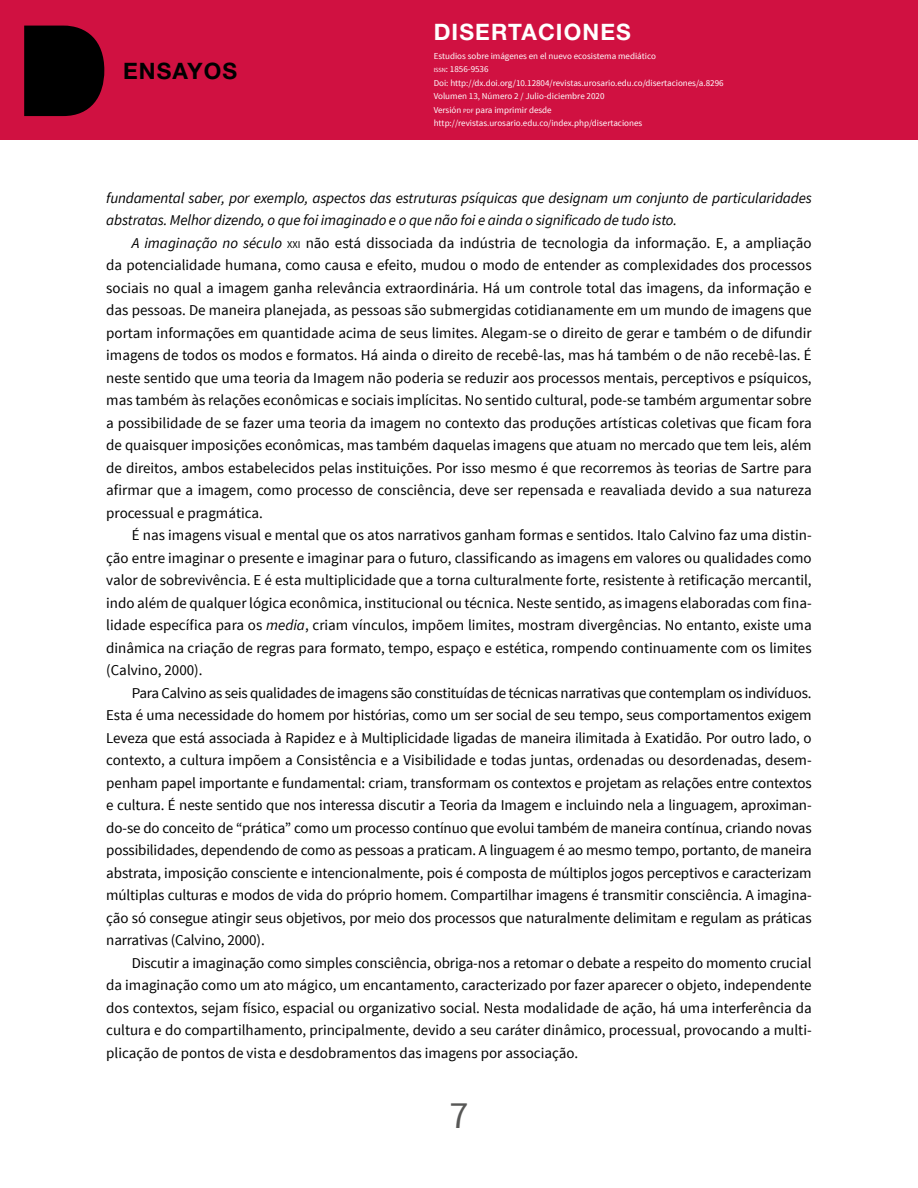
<style>
.page{position:relative;width:918px;height:1188px;background:#fff}
.page>*{position:absolute;margin:0;border:0;box-sizing:border-box;transform-origin:0 0}
.t1{font:38.4px "Source Sans Pro";color:#575756}
.t2{font:700 22.65px "Helvetica Neue LT Std";letter-spacing:.05em;color:#fff}
.t3{font:700 22.65px "Helvetica Neue LT Std";letter-spacing:.05em;color:#000}
.t4{font:15px/22.5px "Source Sans Pro";color:#000;text-align:justify}
.t5{font:italic 15px/22.5px "Source Sans Pro";letter-spacing:-.01em;color:#000}
.t6{font:9px/13.5px "Source Sans Pro";color:#fff}
.s1{font-size:6.3px}
.s2{font-style:italic}
.s3{font-size:10.5px}
</style>
<div class="page">
<div style="left:0;top:0;width:918px;height:139px;background:#d01141"></div>
<svg style="left:24px;top:26px;width:80px;height:90px;background:#130105"></svg>
<h2 class="t3" style="left:123px;top:57px;width:116px">ENSAYOS</h2>
<h2 class="t2" style="left:434px;top:18px;width:199px">DISERTACIONES</h2>
<p class="t6" style="left:434px;top:49px;width:292px">Estudios sobre imágenes en el nuevo ecosistema mediático<br><span class="s1">ISSN</span>: 1856-9536<br>Doi: http://dx.doi.org/10.12804/revistas.urosario.edu.co/disertaciones/a.8296<br>Volumen 13, Número 2 / Julio-diciembre 2020<br>Versión <span class="s1">PDF</span> para imprimir desde http://revistas.urosario.edu.co/index.php/disertaciones</p>
<p class="t5" style="left:106px;top:186px;width:707px">fundamental saber, por exemplo, aspectos das estruturas psíquicas que designam um conjunto de particularidades abstratas. Melhor dizendo, o que foi imaginado e o que não foi e ainda o significado de tudo isto.</p>
<p class="t4" style="left:106px;top:232px;width:707px;text-indent:26px"><span class="s2">A imaginação no século</span> <span class="s3">XXI</span> não está dissociada da indústria de tecnologia da informação. E, a ampliação da potencialidade humana, como causa e efeito, mudou o modo de entender as complexidades dos processos sociais no qual a imagem ganha relevância extraordinária. Há um controle total das imagens, da informação e das pessoas. De maneira planejada, as pessoas são submergidas cotidianamente em um mundo de imagens que portam informações em quantidade acima de seus limites. Alegam-se o direito de gerar e também o de difundir imagens de todos os modos e formatos. Há ainda o direito de recebê-las, mas há também o de não recebê-las. É neste sentido que uma teoria da Imagem não poderia se reduzir aos processos mentais, perceptivos e psíquicos, mas também às relações econômicas e sociais implícitas. No sentido cultural, pode-se também argumentar sobre a possibilidade de se fazer uma teoria da imagem no contexto das produções artísticas coletivas que ficam fora de quaisquer imposições econômicas, mas também daquelas imagens que atuam no mercado que tem leis, além de direitos, ambos estabelecidos pelas instituições. Por isso mesmo é que recorremos às teorias de Sartre para afirmar que a imagem, como processo de consciência, deve ser repensada e reavaliada devido a sua natureza processual e pragmática.</p>
<p class="t4" style="left:106px;top:524px;width:707px;text-indent:26px">É nas imagens visual e mental que os atos narrativos ganham formas e sentidos. Italo Calvino faz uma distin&shy;ção entre imaginar o presente e imaginar para o futuro, classificando as imagens em valores ou qualidades como valor de sobrevivência. E é esta multiplicidade que a torna culturalmente forte, resistente à retificação mercantil, indo além de qualquer lógica econômica, institucional ou técnica. Neste sentido, as imagens elaboradas com fina&shy;lidade específica para os <span class="s2">media</span>, criam vínculos, impõem limites, mostram divergências. No entanto, existe uma dinâmica na criação de regras para formato, tempo, espaço e estética, rompendo continuamente com os limites (Calvino, 2000).</p>
<p class="t4" style="left:106px;top:682px;width:707px;text-indent:26px">Para Calvino as seis qualidades de imagens são constituídas de técnicas narrativas que contemplam os indivíduos.<br>Esta é uma necessidade do homem por histórias, como um ser social de seu tempo, seus comportamentos exigem Leveza que está associada à Rapidez e à Multiplicidade ligadas de maneira ilimitada à Exatidão. Por outro lado, o contexto, a cultura impõem a Consistência e a Visibilidade e todas juntas, ordenadas ou desordenadas, desem&shy;penham papel importante e fundamental: criam, transformam os contextos e projetam as relações entre contextos e cultura. É neste sentido que nos interessa discutir a Teoria da Imagem e incluindo nela a linguagem, aproximan&shy;do-se do conceito de “prática” como um processo contínuo que evolui também de maneira contínua, criando novas possibilidades, dependendo de como as pessoas a praticam. A linguagem é ao mesmo tempo, portanto, de maneira abstrata, imposição consciente e intencionalmente, pois é composta de múltiplos jogos perceptivos e caracterizam múltiplas culturas e modos de vida do próprio homem. Compartilhar imagens é transmitir consciência. A imagina&shy;ção só consegue atingir seus objetivos, por meio dos processos que naturalmente delimitam e regulam as práticas narrativas (Calvino, 2000).</p>
<p class="t4" style="left:106px;top:952px;width:707px;text-indent:26px">Discutir a imaginação como simples consciência, obriga-nos a retomar o debate a respeito do momento crucial da imaginação como um ato mágico, um encantamento, caracterizado por fazer aparecer o objeto, independente dos contextos, sejam físico, espacial ou organizativo social. Nesta modalidade de ação, há uma interferência da cultura e do compartilhamento, principalmente, devido a seu caráter dinâmico, processual, provocando a multi&shy;plicação de pontos de vista e desdobramentos das imagens por associação.</p>
<h1 class="t1" style="left:449px;top:1092px;width:21px">7</h1>
</div>
